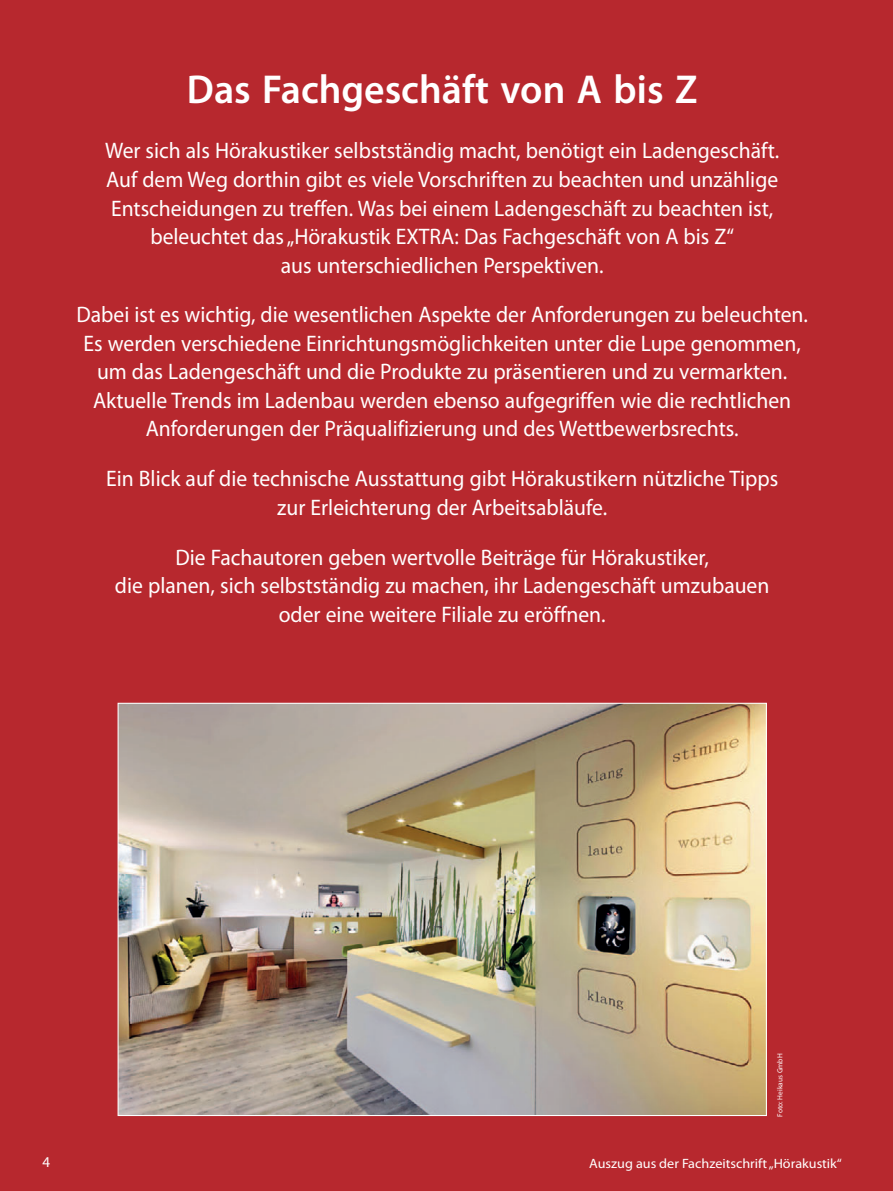
<style>
.page{position:relative;width:893px;height:1191px;background:#b7282e}
.page>*{position:absolute;margin:0;border:0;box-sizing:border-box;transform-origin:0 0}
.B__Headline_Myriad_2{font:600 40.5px "Myriad Pro";color:#fff}
.B__Einleitung_Myriad{font:22.5px/28.5px "Myriad Pro";color:#fff;text-align:center;scale:.96 1}
.t1{font:15px "Myriad Pro";color:#fff}
.t2{font:13.5px "Myriad Pro";color:#fff;scale:1.05 1}
.E__Bildlegende{font:7.5px "Myriad Pro";color:#fff}
</style>
<div class="page">
<img style="left:120px;top:704px;width:645px;height:410px">
<p class="B__Headline_Myriad_2" style="left:187px;top:63px;width:512px">Das Fachgeschäft von A bis Z</p>
<p class="B__Einleitung_Myriad" style="left:105px;top:136px;width:704px">Wer sich als Hörakustiker selbstständig macht, benötigt ein Ladengeschäft.<br>Auf dem Weg dorthin gibt es viele Vorschriften zu beachten und unzählige Entscheidungen zu treffen. Was bei einem Ladengeschäft zu beachten ist, beleuchtet das „Hörakustik EXTRA: Das Fachgeschäft von A bis Z“<br>aus unterschiedlichen Perspektiven.</p>
<p class="B__Einleitung_Myriad" style="left:76px;top:300px;width:763px">Dabei ist es wichtig, die wesentlichen Aspekte der Anforderungen zu beleuchten.<br>Es werden verschiedene Einrichtungsmöglichkeiten unter die Lupe genommen, um das Ladengeschäft und die Produkte zu präsentieren und zu vermarkten.<br>Aktuelle Trends im Ladenbau werden ebenso aufgegriffen wie die rechtlichen Anforderungen der Präqualifizierung und des Wettbewerbsrechts.</p>
<p class="B__Einleitung_Myriad" style="left:106px;top:464px;width:702px">Ein Blick auf die technische Ausstattung gibt Hörakustikern nützliche Tipps zur Erleichterung der Arbeitsabläufe.</p>
<p class="B__Einleitung_Myriad" style="left:115px;top:542px;width:683px">Die Fachautoren geben wertvolle Beiträge für Hörakustiker,<br>die planen, sich selbstständig zu machen, ihr Ladengeschäft umzubauen oder eine weitere Filiale zu eröffnen.</p>
<p class="t1" style="left:43px;top:1153px;width:9px">4</p>
<p class="E__Bildlegende" style="left:775px;top:1116px;width:65px;rotate:-90deg">Foto: Heikaus GmbH</p>
<p class="t2" style="left:589px;top:1154px;width:242px">Auszug aus der Fachzeitschrift „Hörakustik“</p>
</div>
